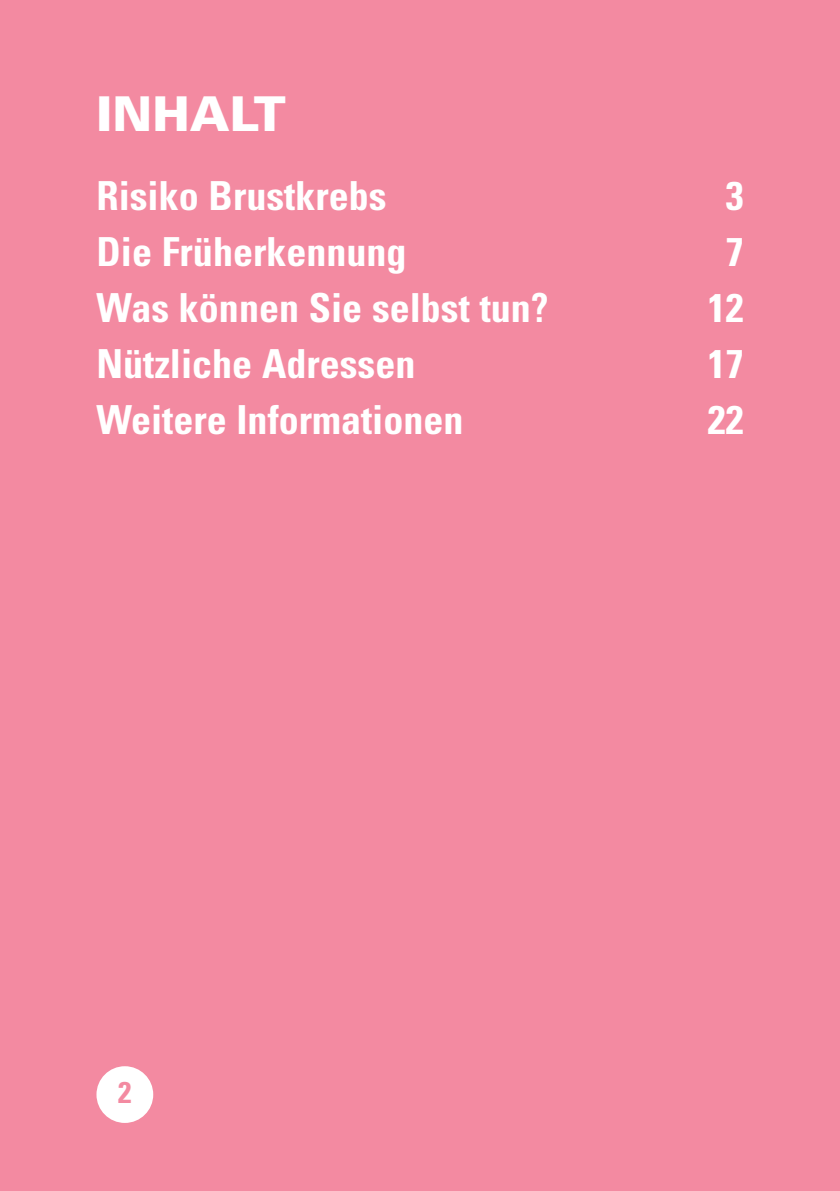
<style>
.page{position:relative;width:840px;height:1191px;background:#fff}
.page>*{position:absolute;margin:0;border:0;box-sizing:border-box;transform-origin:0 0}
.t1{font:900 48px "Univers LT Std";color:#fff}
.t2{font:700 condensed 40px "Univers LT Std";color:#fff}
.t3{font:700 condensed 30px "Univers LT Std";color:#f38aa1}
</style>
<div class="page">
<div style="left:0;top:0;width:839px;height:1191px;background:#f38aa1"></div>
<div style="left:96px;top:1066px;width:57px;height:57px;background:#fff;border-radius:50%"></div>
<p class="t1" style="left:96px;top:84px;width:191px">INHALT</p>
<p class="t2" style="left:96px;top:171px;width:291px">Risiko Brustkrebs</p>
<p class="t2" style="left:725px;top:171px;width:19px">3</p>
<p class="t2" style="left:96px;top:227px;width:311px">Die Früherkennung</p>
<p class="t2" style="left:725px;top:227px;width:19px">7</p>
<p class="t2" style="left:96px;top:283px;width:453px">Was können Sie selbst tun?</p>
<p class="t2" style="left:707px;top:283px;width:37px">12</p>
<p class="t2" style="left:96px;top:339px;width:320px">Nützliche Adressen</p>
<p class="t2" style="left:707px;top:339px;width:37px">17</p>
<p class="t2" style="left:96px;top:395px;width:368px">Weitere Informationen</p>
<p class="t2" style="left:707px;top:395px;width:37px">22</p>
<p class="t3" style="left:118px;top:1074px;width:15px">2</p>
</div>
